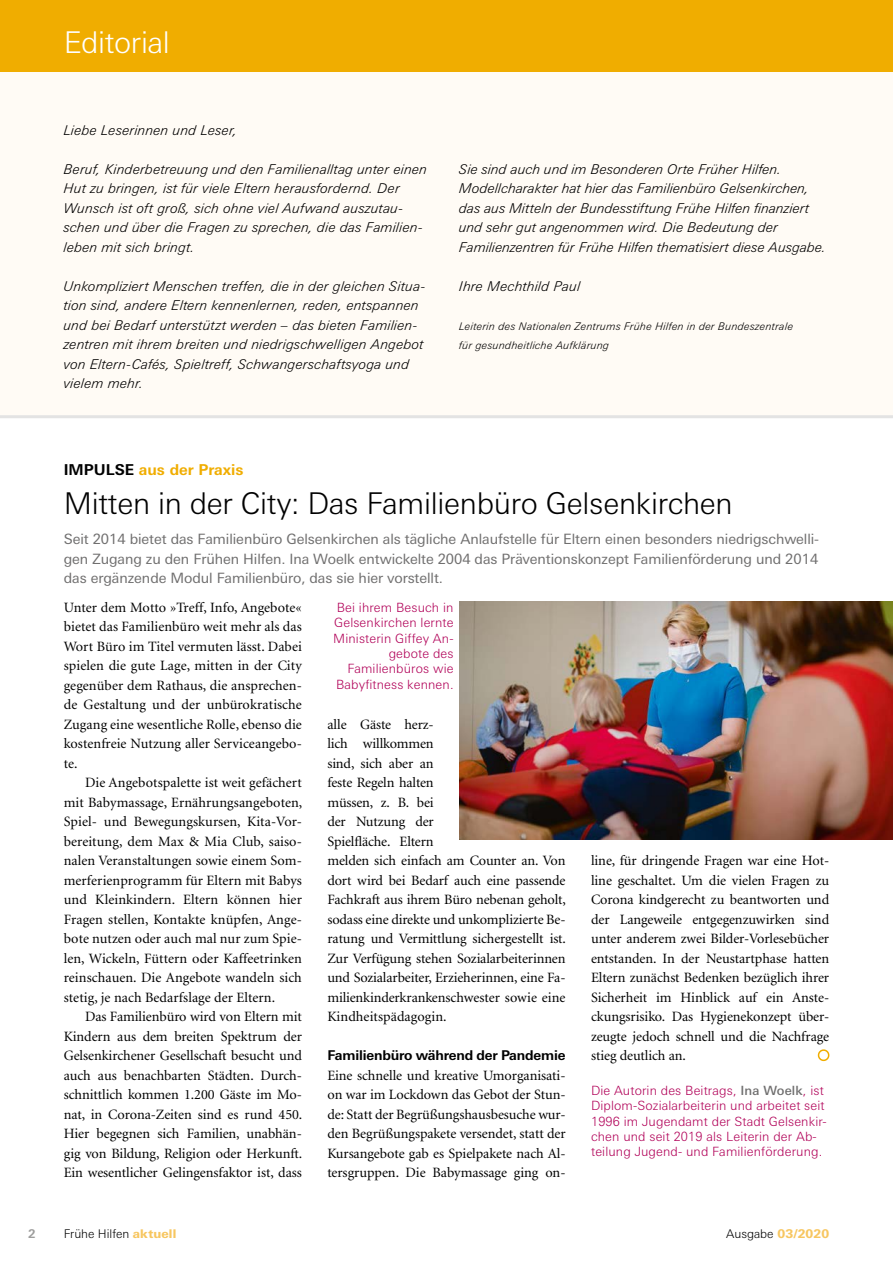
<style>
.page{position:relative;width:893px;height:1263px;background:#fff}
.page>*{position:absolute;margin:0;border:0;box-sizing:border-box;transform-origin:0 0}
.t1{font:300 30px "Linotype Univers Basic";letter-spacing:-.01em;color:#000}
.t2{font:300 30px "Linotype Univers Basic";letter-spacing:-.015em;color:#fff}
.t3{font:700 15px "Linotype Univers Basic";color:#f0ad00}
.P_Fließtext{font:14.25px/19.5px "Minion";letter-spacing:-.01em;color:#000;text-align:justify}
.P_Fließtext_ohne_Einzug{font:14.25px/19.5px "Minion";letter-spacing:-.005em;color:#000;text-align:justify}
.P_Einleitung{font:14.25px/19.5px "Linotype Univers Basic";letter-spacing:-.005em;color:#706f6f;text-align:justify}
.P_Editorial{font:italic 300 13.5px/19.5px "Linotype Univers Basic";letter-spacing:.02em;color:#000}
.H8{font:700 13.5px "Linotype Univers Basic";letter-spacing:-.01em;color:#000}
.H7_Editorial{font:italic 300 13.5px "Linotype Univers Basic";letter-spacing:.025em;color:#000}
.P_BUZ_links{font:300 12.75px/15.3px "Linotype Univers Basic";letter-spacing:.01em;color:#b10058}
.p_BUZ_rechts{font:300 12.75px/15.3px "Linotype Univers Basic";letter-spacing:.01em;color:#b10058;text-align:right}
.t4{font:300 12px "Linotype Univers Basic";color:#000}
.t5{font:700 12px "Linotype Univers Basic";color:#9d9d9c}
.P_Editorial-2{font:italic 300 10.5px/19.5px "Linotype Univers Basic";letter-spacing:.03em;color:#000}
.s1{color:#000}
.s2{font-weight:500;color:#706f6f}
.s3{font-weight:800;color:#f7c660}
</style>
<div class="page">
<hr style="left:0;top:72px;width:893px;height:1px;background:#9d9d9c">
<div style="left:0;top:73px;width:893px;height:344px;background:#fffbf5"></div>
<div style="left:0;top:0;width:893px;height:72px;background:#f0ad00"></div>
<hr style="left:0;top:415px;width:893px;height:3px;background:#e3e3e3">
<svg style="left:817px;top:1049px;width:13px;height:13px"></svg>
<img style="left:459px;top:602px;width:434px;height:238px">
<h2 class="t2" style="left:64px;top:25px;width:108px">Editorial</h2>
<p class="H7_Editorial" style="left:64px;top:122px;width:175px">Liebe Leserinnen und Leser,</p>
<p class="P_Editorial" style="left:64px;top:159px;width:365px">Beruf, Kinderbetreuung und den Familienalltag unter einen Hut zu bringen, ist für viele Eltern herausfordernd. Der Wunsch ist oft groß, sich ohne viel Aufwand auszutau&shy;schen und über die Fragen zu sprechen, die das Familien&shy;leben mit sich bringt.</p>
<p class="P_Editorial" style="left:64px;top:276px;width:363px">Unkompliziert Menschen treffen, die in der gleichen Situa&shy;tion sind, andere Eltern kennenlernen, reden, entspannen und bei Bedarf unterstützt werden – das bieten Familien&shy;zentren mit ihrem breiten und niedrigschwelligen Angebot von Eltern-Cafés, Spieltreff, Schwangerschaftsyoga und vielem mehr.</p>
<p class="P_Editorial" style="left:459px;top:159px;width:368px">Sie sind auch und im Besonderen Orte Früher Hilfen.<br>Modellcharakter hat hier das Familienbüro Gelsenkirchen, das aus Mitteln der Bundesstiftung Frühe Hilfen finanziert und sehr gut angenommen wird. Die Bedeutung der Familienzentren für Frühe Hilfen thematisiert diese Ausgabe.</p>
<p class="P_Editorial" style="left:459px;top:276px;width:123px">Ihre Mechthild Paul</p>
<p class="P_Editorial-2" style="left:459px;top:316px;width:335px">Leiterin des Nationalen Zentrums Frühe Hilfen in der Bundeszentrale für gesundheitliche Aufklärung</p>
<h3 class="t3" style="left:64px;top:461px;width:181px"><span class="s1">IMPULSE</span> aus der Praxis</h3>
<h4 class="t1" style="left:64px;top:486px;width:671px">Mitten in der City: Das Familienbüro Gelsenkirchen</h4>
<p class="P_Einleitung" style="left:64px;top:529px;width:757px">Seit 2014 bietet das Familienbüro Gelsenkirchen als tägliche Anlaufstelle für Eltern einen besonders niedrigschwelli&shy;gen Zugang zu den Frühen Hilfen. Ina Woelk entwickelte 2004 das Präventionskonzept Familienförderung und 2014 das ergänzende Modul Familienbüro, das sie hier vorstellt.</p>
<p class="P_Fließtext_ohne_Einzug" style="left:64px;top:598px;width:240px">Unter dem Motto »Treff, Info, Angebote« bietet das Familienbüro weit mehr als das Wort Büro im Titel vermuten lässt. Dabei spielen die gute Lage, mitten in der City gegenüber dem Rathaus, die ansprechen&shy;de Gestaltung und der unbürokratische Zugang eine wesentliche Rolle, ebenso die kostenfreie Nutzung aller Serviceangebo&shy;te.</p>
<p class="P_Fließtext" style="left:64px;top:773px;width:240px;text-indent:21px">Die Angebotspalette ist weit gefächert mit Babymassage, Ernährungsangeboten, Spiel- und Bewegungskursen, Kita-Vor&shy;bereitung, dem Max &amp; Mia Club, saiso&shy;nalen Veranstaltungen sowie einem Som&shy;merferienprogramm für Eltern mit Babys und Kleinkindern. Eltern können hier Fragen stellen, Kontakte knüpfen, Ange&shy;bote nutzen oder auch mal nur zum Spie&shy;len, Wickeln, Füttern oder Kaffeetrinken reinschauen. Die Angebote wandeln sich stetig, je nach Bedarfslage der Eltern.</p>
<p class="P_Fließtext" style="left:64px;top:1007px;width:240px;text-indent:21px">Das Familienbüro wird von Eltern mit Kindern aus dem breiten Spektrum der Gelsenkirchener Gesellschaft besucht und auch aus benachbarten Städten. Durch&shy;schnittlich kommen 1.200 Gäste im Mo&shy;nat, in Corona-Zeiten sind es rund 450.<br>Hier begegnen sich Familien, unabhän&shy;gig von Bildung, Religion oder Herkunft.<br>Ein wesentlicher Gelingensfaktor ist, dass</p>
<p class="p_BUZ_rechts" style="left:333px;top:600px;width:122px">Bei ihrem Besuch in<br>Gelsenkirchen lernte<br>Ministerin Giffey An&shy;gebote des<br>Familienbüros wie<br>Babyfitness kennen.</p>
<p class="P_Fließtext" style="left:327px;top:715px;width:240px;text-align:left">alle Gäste herz-<br>lich willkommen<br>sind, sich aber an<br>feste Regeln halten<br>müssen, z. B. bei<br>der Nutzung der<br>Spielfläche. Eltern<br>melden sich einfach am Counter an. Von dort wird bei Bedarf auch eine passende<br>Fachkraft aus ihrem Büro nebenan geholt, sodass eine direkte und unkomplizierte Be&shy;ratung und Vermittlung sichergestellt ist.<br>Zur Verfügung stehen Sozialarbeiterinnen und Sozialarbeiter, Erzieherinnen, eine Fa&shy;milienkinderkrankenschwester sowie eine<br>Kindheitspädagogin.</p>
<h5 class="H8" style="left:327px;top:1047px;width:240px">Familienbüro während der Pandemie</h5>
<p class="P_Fließtext_ohne_Einzug" style="left:327px;top:1066px;width:240px">Eine schnelle und kreative Umorganisati&shy;on war im Lockdown das Gebot der Stun&shy;de: Statt der Begrüßungshausbesuche wur&shy;den Begrüßungspakete versendet, statt der Kursangebote gab es Spielpakete nach Al&shy;tersgruppen. Die Babymassage ging on-</p>
<p class="P_Fließtext_ohne_Einzug" style="left:591px;top:851px;width:240px">line, für dringende Fragen war eine Hot&shy;line geschaltet. Um die vielen Fragen zu Corona kindgerecht zu beantworten und der Langeweile entgegenzuwirken sind unter anderem zwei Bilder-Vorlesebücher entstanden. In der Neustartphase hatten Eltern zunächst Bedenken bezüglich ihrer Sicherheit im Hinblick auf ein Anste&shy;ckungsrisiko. Das Hygienekonzept über&shy;zeugte jedoch schnell und die Nachfrage stieg deutlich an.</p>
<p class="P_BUZ_links" style="left:591px;top:1083px;width:237px">Die Autorin des Beitrags, <span class="s2">Ina Woelk</span>, ist Diplom-Sozialarbeiterin und arbeitet seit 1996 im Jugendamt der Stadt Gelsenkir&shy;chen und seit 2019 als Leiterin der Ab&shy;teilung Jugend- und Familienförderung.</p>
<p class="t5" style="left:28px;top:1227px;width:9px">2</p>
<p class="t4" style="left:64px;top:1227px;width:114px">Frühe Hilfen <span class="s3">aktuell</span></p>
<p class="t4" style="left:726px;top:1227px;width:104px">Ausgabe <span class="s3">03/2020</span></p>
</div>
